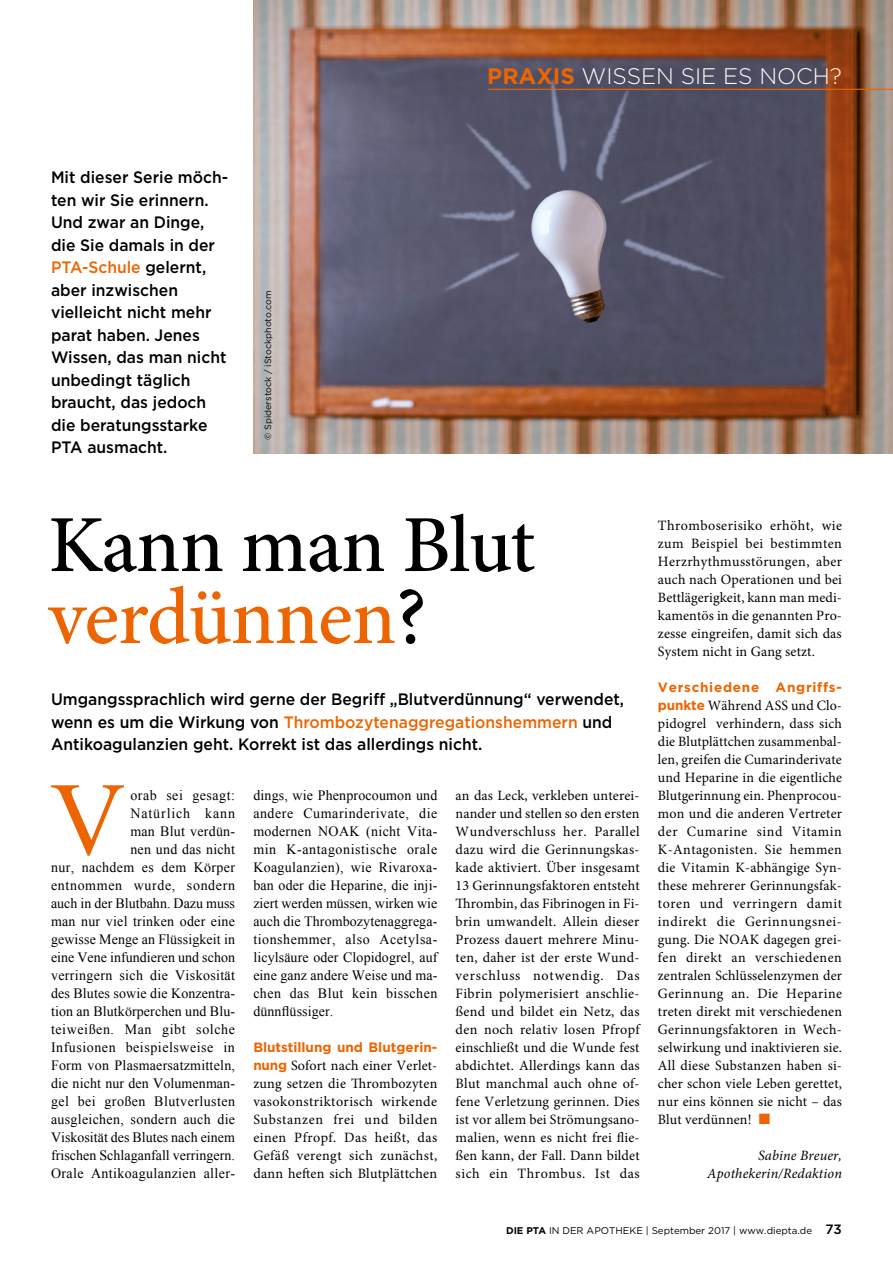
<style>
.page{position:relative;width:893px;height:1263px;background:#fff}
.page>*{position:absolute;margin:0;border:0;box-sizing:border-box;transform-origin:0 0}
.Praxis_Grundtext_Ini{font:104.1px "Times New Roman";color:#ec6502}
.Praxis_Titel{font:500 81px/72px "Minion Pro";letter-spacing:-.015em;color:#000}
.t1{font:300 22.5px "Gotham";color:#fff}
.Praxis_Vorspann{font:500 16.5px/22.5px "Gotham";color:#000;scale:.95 1}
.Praxis_Grundtext{font:14.25px/18px "Minion Pro";letter-spacing:.01em;color:#000;text-align:justify}
.Praxis_Grundtext_Ini-2{font:14.25px/18px "Times New Roman";letter-spacing:.015em;color:#000;text-align:right}
.Praxis_Autor{font:italic 14.25px/18px "Minion Pro";letter-spacing:.01em;color:#000;text-align:right}
.Praxis_Grundtext-2{font:700 13.5px "Gotham";color:#ec6502}
.Praxis_Grundtext-3{font:700 13.5px "Gotham";letter-spacing:.055em;color:#ec6502}
.t2{font:9.75px "Gotham";color:#000}
.Praxis_Bildquelle{font:9px "Gotham";color:#000}
.s1{color:#ec6502}
.s2{font-weight:700;color:#ec6502}
.s3{font-family:"Gotham";font-weight:700;font-size:13.5px;color:#ec6502}
.s4{font-weight:700}
.s5{font-weight:500;font-size:13.5px}
</style>
<div class="page">
<img style="left:253px;top:0;width:640px;height:453px">
<hr style="left:488px;top:89px;width:405px;height:1px;background:#ec6502">
<p class="Praxis_Vorspann" style="left:51px;top:166px;width:188px">Mit dieser Serie möch&shy;ten wir Sie erinnern.<br>Und zwar an Dinge, die Sie damals in der<br><span class="s1">PTA-Schule</span> gelernt, aber inzwischen vielleicht nicht mehr parat haben. Jenes<br>Wissen, das man nicht unbedingt täglich braucht, das jedoch die beratungsstarke<br>PTA ausmacht.</p>
<p class="Praxis_Bildquelle" style="left:262px;top:440px;width:151px;rotate:-90deg">© Spiderstock / iStockphoto.com</p>
<p class="t1" style="left:487px;top:62px;width:356px"><span class="s2">PRAXIS</span> WISSEN SIE ES NOCH?</p>
<p class="Praxis_Titel" style="left:48px;top:509px;width:489px">Kann man Blut <span class="s1">verdünnen</span>?</p>
<p class="Praxis_Vorspann" style="left:51px;top:688px;width:605px">Umgangssprachlich wird gerne der Begriff „Blutverdünnung“ verwendet, wenn es um die Wirkung von <span class="s1">Thrombozytenaggregationshemmern</span> und<br>Antikoagulanzien geht. Korrekt ist das allerdings nicht.</p>
<p class="Praxis_Grundtext_Ini" style="left:50px;top:749px;width:77px">V</p>
<p class="Praxis_Grundtext_Ini-2" style="left:51px;top:786px;width:186px">orab sei gesagt:<br>Natürlich kann<br>man Blut verdün-<br>nen und das nicht<br>nur, nachdem es dem Körper entnommen wurde, sondern auch in der Blutbahn. Dazu muss man nur viel trinken oder eine gewisse Menge an Flüssigkeit in eine Vene infundieren und schon verringern sich die Viskosität des Blutes sowie die Konzentra&shy;tion an Blutkörperchen und Blu&shy;teiweißen. Man gibt solche<br>Infusionen beispielsweise in<br>Form von Plasmaersatzmitteln, die nicht nur den Volumenman&shy;gel bei großen Blutverlusten ausgleichen, sondern auch die<br>Viskosität des Blutes nach einem frischen Schlaganfall verringern.<br>Orale Antikoagulanzien aller-</p>
<p class="Praxis_Grundtext_Ini-2" style="left:253px;top:786px;width:186px;text-align:justify">dings, wie Phenprocoumon und andere Cumarinderivate, die modernen NOAK (nicht Vita&shy;min K-antagonistische orale Koagulanzien), wie Rivaroxa&shy;ban oder die Heparine, die inji&shy;ziert werden müssen, wirken wie auch die Thrombozytenaggrega&shy;tionshemmer, also Acetylsa&shy;licylsäure oder Clopidogrel, auf eine ganz andere Weise und ma&shy;chen das Blut kein bisschen dünnflüssiger.</p>
<p class="Praxis_Grundtext-2" style="left:253px;top:1038px;width:186px">Blutstillung und Blutgerin-</p>
<p class="Praxis_Grundtext" style="left:253px;top:1057px;width:186px"><span class="s3">nung</span> Sofort nach einer Verlet&shy;zung setzen die Thrombozyten vasokonstriktorisch wirkende Substanzen frei und bilden einen Pfropf. Das heißt, das Gefäß verengt sich zunächst, dann heften sich Blutplättchen</p>
<p class="Praxis_Grundtext" style="left:456px;top:787px;width:186px">an das Leck, verkleben unterei&shy;nander und stellen so den ersten Wundverschluss her. Parallel dazu wird die Gerinnungskas&shy;kade aktiviert. Über insgesamt 13 Gerinnungsfaktoren entsteht Thrombin, das Fibrinogen in Fi&shy;brin umwandelt. Allein dieser Prozess dauert mehrere Minu&shy;ten, daher ist der erste Wund&shy;verschluss notwendig. Das Fibrin polymerisiert anschlie&shy;ßend und bildet ein Netz, das den noch relativ losen Pfropf einschließt und die Wunde fest abdichtet. Allerdings kann das Blut manchmal auch ohne of&shy;fene Verletzung gerinnen. Dies ist vor allem bei Strömungsano&shy;malien, wenn es nicht frei flie&shy;ßen kann, der Fall. Dann bildet sich ein Thrombus. Ist das</p>
<p class="Praxis_Grundtext" style="left:658px;top:517px;width:186px">Thromboserisiko erhöht, wie zum Beispiel bei bestimmten Herzrhythmusstörungen, aber auch nach Operationen und bei Bettlägerigkeit, kann man medi&shy;kamentös in die genannten Pro&shy;zesse eingreifen, damit sich das System nicht in Gang setzt.</p>
<p class="Praxis_Grundtext-3" style="left:658px;top:678px;width:186px">Verschiedene Angriffs-</p>
<p class="Praxis_Grundtext" style="left:658px;top:697px;width:186px"><span class="s3">punkte</span> Während ASS und Clo&shy;pidogrel verhindern, dass sich die Blutplättchen zusammenbal&shy;len, greifen die Cumarinderivate und Heparine in die eigentliche Blutgerinnung ein. Phenprocou&shy;mon und die anderen Vertreter der Cumarine sind Vitamin K-Antagonisten. Sie hemmen die Vitamin K-abhängige Syn&shy;these mehrerer Gerinnungsfak&shy;toren und verringern damit indirekt die Gerinnungsnei&shy;gung. Die NOAK dagegen grei&shy;fen direkt an verschiedenen zentralen Schlüsselenzymen der Gerinnung an. Die Heparine treten direkt mit verschiedenen Gerinnungsfaktoren in Wech&shy;selwirkung und inaktivieren sie.<br>All diese Substanzen haben si&shy;cher schon viele Leben gerettet, nur eins können sie nicht – das Blut verdünnen! <span class="s1">■</span></p>
<p class="Praxis_Autor" style="left:707px;top:1147px;width:136px">Sabine Breuer,<br>Apothekerin/Redaktion</p>
<p class="t2" style="left:506px;top:1224px;width:337px"><span class="s4">DIE PTA</span> IN DER APOTHEKE | September 2017 | www.diepta.de <span class="s5">73</span></p>
</div>
